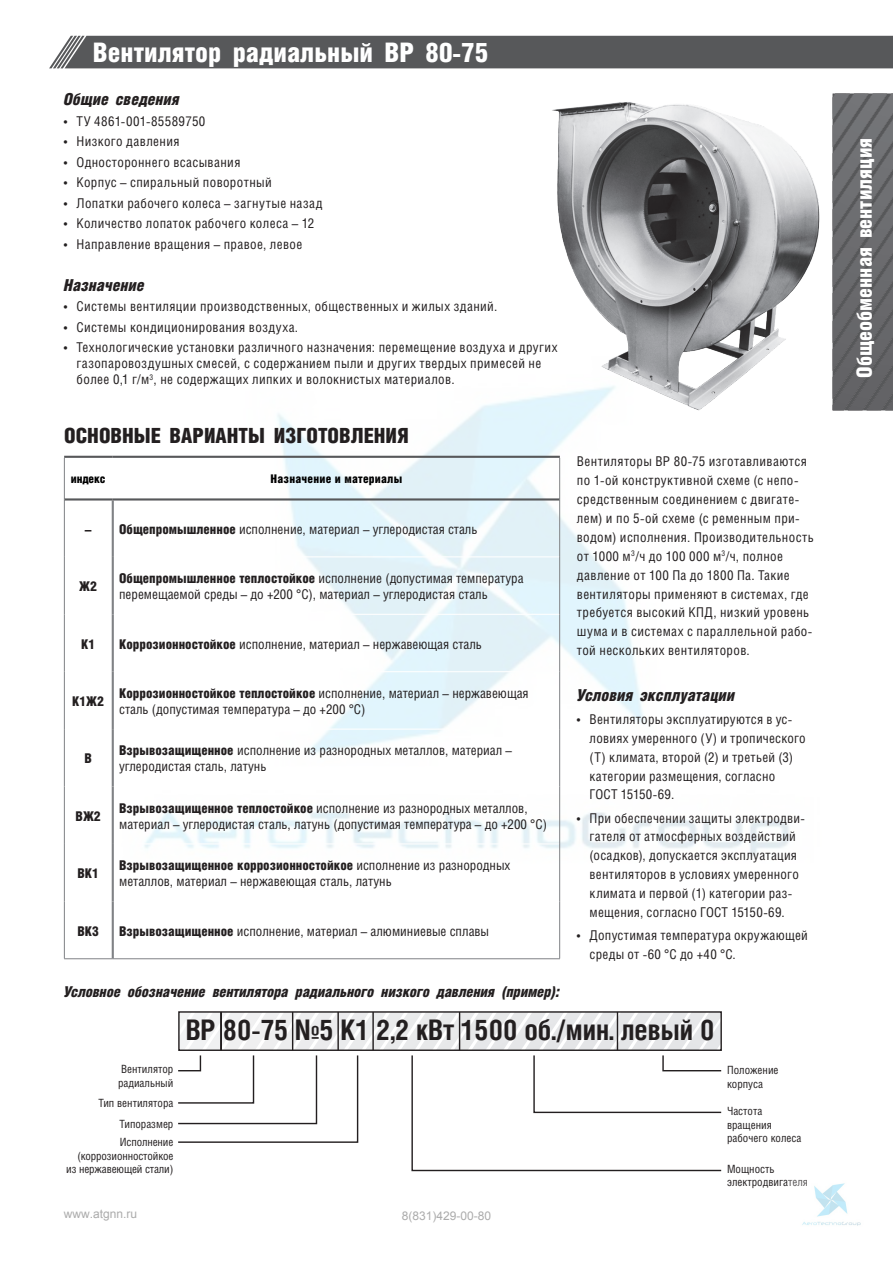
<style>
.page{position:relative;width:893px;height:1263px;background:#fff}
.page>*{position:absolute;margin:0;border:0;box-sizing:border-box;transform-origin:0 0}
.t1{font:700 28.35px "Helios Cond C";color:#231f20}
.kolontitul{font:900 27px "Helios Cond";color:#fff}
.pod_zagolovok{font:900 21px "Helios Cond";color:#231f20}
.t2{font:900 21px "Helios Cond";color:#fff}
.rublika{font:italic 900 16.5px "Helios Cond";color:#231f20}
.rublika-2{font:italic 900 15px "Helios Cond";letter-spacing:-.01em;color:#231f20}
.Text{font:13.5px/18.9px "Helios Cond C";letter-spacing:.025em;color:#231f20}
.Text_tabl{font:13.5px/16.2px "Helios Cond C";color:#231f20}
.Text_tabl-2{font:900 13.5px "Helios Cond";color:#231f20}
.t3{font:12px "Arial";color:#ababab}
.Text-2{font:900 12px "Helios Cond";letter-spacing:.015em;color:#000}
.t4{font:11.4px/13.6px "Helios Cond C";color:#231f20}
.s1{font-family:"Helios Cond";font-weight:900}
</style>
<div class="page">
<img style="left:63px;top:327px;width:830px;height:608px">
<svg style="left:833px;top:94px;width:60px;height:316px;background:#67676a"></svg>
<div style="left:49px;top:36px;width:844px;height:32px;background:#57585a"></div>
<hr style="left:65px;top:556px;width:47px;height:1px;background:#fff">
<hr style="left:114px;top:556px;width:445px;height:1px;background:#fff">
<hr style="left:65px;top:614px;width:47px;height:1px;background:#fff">
<hr style="left:114px;top:614px;width:445px;height:1px;background:#fff">
<hr style="left:65px;top:671px;width:47px;height:1px;background:#fff">
<hr style="left:114px;top:671px;width:445px;height:1px;background:#fff">
<hr style="left:65px;top:729px;width:47px;height:1px;background:#fff">
<hr style="left:114px;top:729px;width:445px;height:1px;background:#fff">
<hr style="left:65px;top:786px;width:47px;height:1px;background:#fff">
<hr style="left:114px;top:786px;width:445px;height:1px;background:#fff">
<hr style="left:65px;top:843px;width:47px;height:1px;background:#fff">
<hr style="left:114px;top:843px;width:445px;height:1px;background:#fff">
<hr style="left:65px;top:901px;width:47px;height:1px;background:#fff">
<hr style="left:114px;top:901px;width:445px;height:1px;background:#fff">
<hr style="left:64px;top:458px;width:1px;height:41px;background:#808285">
<hr style="left:559px;top:458px;width:1px;height:41px;background:#808285">
<hr style="left:64px;top:499px;width:1px;height:58px;background:#808285">
<hr style="left:559px;top:499px;width:1px;height:58px;background:#808285">
<hr style="left:64px;top:557px;width:1px;height:57px;background:#808285">
<hr style="left:559px;top:557px;width:1px;height:57px;background:#808285">
<hr style="left:64px;top:614px;width:1px;height:58px;background:#808285">
<hr style="left:559px;top:614px;width:1px;height:58px;background:#808285">
<hr style="left:64px;top:672px;width:1px;height:57px;background:#808285">
<hr style="left:559px;top:672px;width:1px;height:57px;background:#808285">
<hr style="left:64px;top:729px;width:1px;height:57px;background:#808285">
<hr style="left:559px;top:729px;width:1px;height:57px;background:#808285">
<hr style="left:64px;top:786px;width:1px;height:58px;background:#808285">
<hr style="left:559px;top:786px;width:1px;height:58px;background:#808285">
<hr style="left:64px;top:844px;width:1px;height:57px;background:#808285">
<hr style="left:559px;top:844px;width:1px;height:57px;background:#808285">
<hr style="left:64px;top:901px;width:1px;height:57px;background:#808285">
<hr style="left:559px;top:901px;width:1px;height:57px;background:#808285">
<hr style="left:64px;top:958px;width:49px;height:1px;background:#808285">
<hr style="left:113px;top:958px;width:447px;height:1px;background:#808285">
<hr style="left:112px;top:458px;width:2px;height:40px;background:#fff">
<hr style="left:112px;top:500px;width:2px;height:57px;background:#808285">
<hr style="left:112px;top:557px;width:2px;height:57px;background:#808285">
<hr style="left:112px;top:614px;width:2px;height:58px;background:#808285">
<hr style="left:112px;top:672px;width:2px;height:57px;background:#808285">
<hr style="left:112px;top:729px;width:2px;height:57px;background:#808285">
<hr style="left:112px;top:786px;width:2px;height:58px;background:#808285">
<hr style="left:112px;top:844px;width:2px;height:57px;background:#808285">
<hr style="left:112px;top:901px;width:2px;height:57px;background:#808285">
<hr style="left:64px;top:456px;width:49px;height:2px;background:#57585a">
<hr style="left:113px;top:456px;width:447px;height:2px;background:#57585a">
<hr style="left:65px;top:498px;width:48px;height:2px;background:#57585a">
<hr style="left:113px;top:498px;width:446px;height:2px;background:#57585a">
<div style="left:178px;top:1011px;width:544px;height:40px;border:1px solid #231f20"></div>
<svg style="left:178px;top:1012px;width:544px;height:160px"></svg>
<img style="left:538px;top:102px;width:294px;height:315px">
<img style="left:802px;top:1183px;width:59px;height:43px">
<p class="kolontitul" style="left:93px;top:37px;width:397px">Вентилятор радиальный ВР 80-75</p>
<p class="rublika" style="left:64px;top:90px;width:117px">Общие сведения</p>
<p class="Text" style="left:64px;top:111px;width:143px">• ТУ 4861-001-85589750</p>
<p class="Text" style="left:64px;top:132px;width:117px">• Низкого давления</p>
<p class="Text" style="left:64px;top:152px;width:178px">• Одностороннего всасывания</p>
<p class="Text" style="left:64px;top:173px;width:210px">• Корпус – спиральный поворотный</p>
<p class="Text" style="left:64px;top:193px;width:260px">• Лопатки рабочего колеса – загнутые назад</p>
<p class="Text" style="left:64px;top:214px;width:252px">• Количество лопаток рабочего колеса – 12</p>
<p class="Text" style="left:64px;top:234px;width:240px">• Направление вращения – правое, левое</p>
<p class="rublika" style="left:64px;top:275px;width:82px">Назначение</p>
<p class="Text" style="left:64px;top:297px;width:435px">• Системы вентиляции производственных, общественных и жилых зданий.</p>
<p class="Text" style="left:64px;top:317px;width:236px">• Системы кондиционирования воздуха.</p>
<p class="Text" style="left:77px;top:339px;width:483px;line-height:16.2px;text-indent:-13px">• Технологические установки различного назначения: перемещение воздуха и других газопаровоздушных смесей, с содержанием пыли и других твердых примесей не более 0,1 г/м<sup>3</sup>, не содержащих липких и волокнистых материалов.</p>
<p class="pod_zagolovok" style="left:64px;top:424px;width:346px">ОСНОВНЫЕ ВАРИАНТЫ ИЗГОТОВЛЕНИЯ</p>
<p class="Text-2" style="left:71px;top:472px;width:36px">индекс</p>
<p class="Text-2" style="left:271px;top:472px;width:133px">Назначение и материалы</p>
<p class="Text_tabl-2" style="left:85px;top:521px;width:8px">–</p>
<p class="Text_tabl" style="left:119px;top:520px;width:360px"><span class="s1">Общепромышленное</span> исполнение, материал – углеродистая сталь</p>
<p class="Text_tabl-2" style="left:79px;top:579px;width:19px">Ж2</p>
<p class="Text_tabl" style="left:119px;top:570px;width:406px"><span class="s1">Общепромышленное теплостойкое</span> исполнение (допустимая температура перемещаемой среды – до +200 °С), материал – углеродистая сталь</p>
<p class="Text_tabl-2" style="left:81px;top:636px;width:16px">К1</p>
<p class="Text_tabl" style="left:119px;top:635px;width:364px"><span class="s1">Коррозионностойкое</span> исполнение, материал – нержавеющая сталь</p>
<p class="Text_tabl-2" style="left:72px;top:693px;width:33px">К1Ж2</p>
<p class="Text_tabl" style="left:119px;top:685px;width:411px"><span class="s1">Коррозионностойкое теплостойкое</span> исполнение, материал – нержавеющая сталь (допустимая температура – до +200 °C)</p>
<p class="Text_tabl-2" style="left:84px;top:751px;width:9px">В</p>
<p class="Text_tabl" style="left:119px;top:742px;width:394px"><span class="s1">Взрывозащищенное</span> исполнение из разнородных металлов, материал – углеродистая сталь, латунь</p>
<p class="Text_tabl-2" style="left:76px;top:808px;width:27px">ВЖ2</p>
<p class="Text_tabl" style="left:119px;top:799px;width:429px"><span class="s1">Взрывозащищенное теплостойкое</span> исполнение из разнородных металлов, материал – углеродистая сталь, латунь (допустимая температура – до +200 °C)</p>
<p class="Text_tabl-2" style="left:77px;top:866px;width:23px">ВК1</p>
<p class="Text_tabl" style="left:119px;top:857px;width:393px"><span class="s1">Взрывозащищенное коррозионностойкое</span> исполнение из разнородных металлов, материал – нержавеющая сталь, латунь</p>
<p class="Text_tabl-2" style="left:77px;top:923px;width:23px">ВК3</p>
<p class="Text_tabl" style="left:119px;top:922px;width:371px"><span class="s1">Взрывозащищенное</span> исполнение, материал – алюминиевые сплавы</p>
<p class="rublika-2" style="left:64px;top:983px;width:498px">Условное обозначение вентилятора радиального низкого давления (пример):</p>
<p class="Text" style="left:577px;top:452px;width:238px">Вентиляторы ВР 80-75 изготавливаются по 1-ой конструктивной схеме (с непо&shy;средственным соединением с двигате&shy;лем) и по 5-ой схеме (с ременным при&shy;водом) исполнения. Производительность от 1000 м<sup>3</sup>/ч до 100 000 м<sup>3</sup>/ч, полное давление от 100 Па до 1800 Па. Такие вентиляторы применяют в системах, где требуется высокий КПД, низкий уровень шума и в системах с параллельной рабо&shy;той нескольких вентиляторов.</p>
<p class="rublika" style="left:577px;top:685px;width:160px">Условия эксплуатации</p>
<p class="Text" style="left:590px;top:709px;width:218px;text-indent:-13px">• Вентиляторы эксплуатируются в ус&shy;ловиях умеренного (У) и тропического (Т) климата, второй (2) и третьей (3) категории размещения, согласно<br>ГОСТ 15150-69.</p>
<p class="Text" style="left:577px;top:808px;width:230px;text-align:center">• При обеспечении защиты электродви&shy;гателя от атмосферных воздействий (осадков), допускается эксплуатация вентиляторов в условиях умеренного климата и первой (1) категории раз&shy;мещения, согласно ГОСТ 15150-69.</p>
<p class="Text" style="left:590px;top:925px;width:220px;text-indent:-13px">• Допустимая температура окружающей среды от -60 °С до +40 °С.</p>
<p class="t4" style="left:118px;top:1062px;width:57px">Вентилятор радиальный</p>
<p class="t4" style="left:99px;top:1092px;width:76px;line-height:20.7px;text-align:right">Тип вентилятора<br>Типоразмер</p>
<p class="t4" style="left:66px;top:1135px;width:109px;text-align:right">Исполнение (коррозионностойкое из нержавеющей стали)</p>
<p class="t1" style="left:186px;top:1013px;width:530px">ВР 80-75 №5 К1 2,2 кВт 1500 об./мин. левый 0</p>
<p class="t3" style="left:64px;top:1206px;width:75px">www.atgnn.ru</p>
<p class="t3" style="left:402px;top:1207px;width:91px">8(831)429-00-80</p>
<p class="t4" style="left:727px;top:1063px;width:53px">Положение корпуса</p>
<p class="t4" style="left:727px;top:1104px;width:76px">Частота вращения рабочего колеса</p>
<p class="t4" style="left:727px;top:1162px;width:82px">Мощность электродвигателя</p>
<h3 class="t2" style="left:852px;top:378px;width:241px;rotate:-90deg">Общеобменная вентиляция</h3>
</div>
